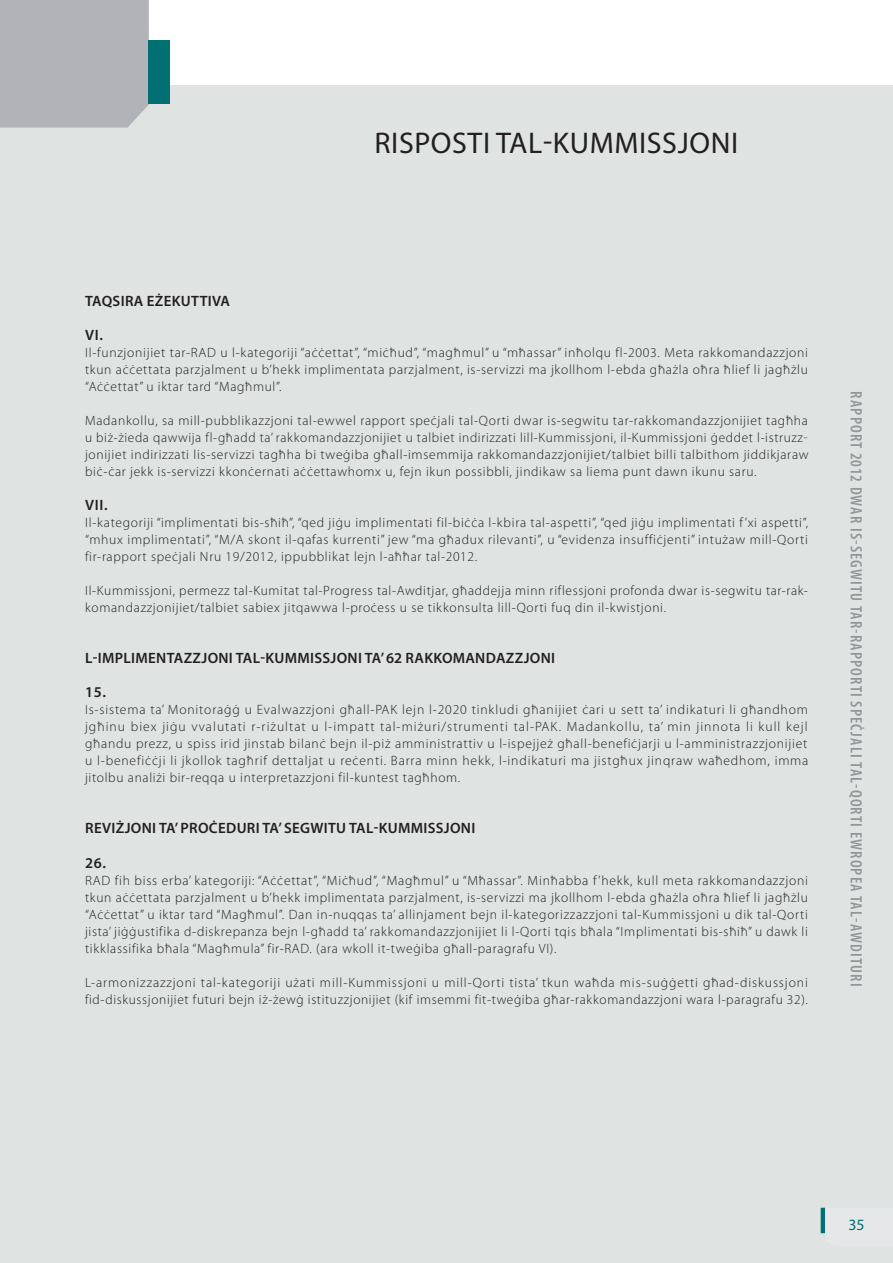
<style>
.page{position:relative;width:893px;height:1263px;background:#fff}
.page>*{position:absolute;margin:0;border:0;box-sizing:border-box;transform-origin:0 0}
.K_01_-_REP_TITRE_1{font:30px "Myriad Pro";letter-spacing:.02em;color:#231f20}
.t1{font:600 condensed 16.5px "Myriad Pro";letter-spacing:.07em;color:#939598}
.folio{font:15.75px "Myriad Pro";color:#017072}
.K_02_-_REP_TITRE_1_1{font:600 15px "Myriad Pro";letter-spacing:.02em;color:#231f20}
.K_03_-_REP_CHIFFRE{font:600 15px "Myriad Pro";letter-spacing:.05em;color:#231f20}
.K_04_-_REP_TEXTE_COU{font:300 13.5px/17px "Myriad Pro";letter-spacing:.05em;color:#231f20;text-align:justify}
</style>
<div class="page">
<div style="left:0;top:85px;width:893px;height:1178px;background:#dfe3e2"></div>
<div style="left:0;top:0;width:149px;height:128px;background:#b2b3b7"></div>
<div style="left:149px;top:40px;width:21px;height:64px;background:#017072"></div>
<hr style="left:821px;top:1208px;width:4px;height:25px;background:#017072">
<p class="K_01_-_REP_TITRE_1" style="left:374px;top:125px;width:365px">RISPOSTI TAL‑KUMMISSJONI</p>
<p class="K_02_-_REP_TITRE_1_1" style="left:85px;top:292px;width:146px">TAQSIRA EŻEKUTTIVA</p>
<p class="K_03_-_REP_CHIFFRE" style="left:85px;top:326px;width:20px">VI.</p>
<p class="K_04_-_REP_TEXTE_COU" style="left:85px;top:344px;width:724px">Il‑funzjonijiet tar‑RAD u l‑kategoriji “aċċettat”, “miċħud”, “magħmul” u “mħassar” inħolqu fl-2003. Meta rakkomandazzjoni tkun aċċettata parzjalment u b’hekk implimentata parzjalment, is‑servizzi ma jkollhom l‑ebda għażla oħra ħlief li jagħżlu “Aċċettat” u iktar tard “Magħmul”.</p>
<p class="K_04_-_REP_TEXTE_COU" style="left:85px;top:412px;width:725px">Madankollu, sa mill‑pubblikazzjoni tal‑ewwel rapport speċjali tal‑Qorti dwar is‑segwitu tar‑rakkomandazzjonijiet tagħha u biż‑żieda qawwija fl‑għadd ta’ rakkomandazzjonijiet u talbiet indirizzati lill‑Kummissjoni, il‑Kummissjoni ġeddet l‑istruzz&shy;jonijiet indirizzati lis‑servizzi tagħha bi tweġiba għall‑imsemmija rakkomandazzjonijiet/talbiet billi talbithom jiddikjaraw biċ‑ċar jekk is‑servizzi kkonċernati aċċettawhomx u, fejn ikun possibbli, jindikaw sa liema punt dawn ikunu saru.</p>
<p class="K_03_-_REP_CHIFFRE" style="left:85px;top:496px;width:24px">VII.</p>
<p class="K_04_-_REP_TEXTE_COU" style="left:85px;top:514px;width:725px">Il‑kategoriji “implimentati bis‑sħiħ”, “qed jiġu implimentati fil‑biċċa l‑kbira tal‑aspetti”, “qed jiġu implimentati f’xi aspetti”, “mhux implimentati”, “M/A skont il‑qafas kurrenti” jew “ma għadux rilevanti”, u “evidenza insuffiċjenti” intużaw mill‑Qorti fir‑rapport speċjali Nru 19/2012, ippubblikat lejn l‑aħħar tal-2012.</p>
<p class="K_04_-_REP_TEXTE_COU" style="left:85px;top:583px;width:724px">Il‑Kummissjoni, permezz tal‑Kumitat tal‑Progress tal‑Awditjar, għaddejja minn riflessjoni profonda dwar is‑segwitu tar‑rak&shy;komandazzjonijiet/talbiet sabiex jitqawwa l‑proċess u se tikkonsulta lill‑Qorti fuq din il‑kwistjoni.</p>
<p class="K_02_-_REP_TITRE_1_1" style="left:85px;top:649px;width:472px">L‑IMPLIMENTAZZJONI TAL‑KUMMISSJONI TA’ 62 RAKKOMANDAZZJONI</p>
<p class="K_03_-_REP_CHIFFRE" style="left:85px;top:683px;width:23px">15.</p>
<p class="K_04_-_REP_TEXTE_COU" style="left:85px;top:702px;width:725px">Is‑sistema ta’ Monitoraġġ u Evalwazzjoni għall‑PAK lejn l-2020 tinkludi għanijiet ċari u sett ta’ indikaturi li għandhom jgħinu biex jiġu vvalutati r‑riżultat u l‑impatt tal‑miżuri/strumenti tal‑PAK. Madankollu, ta’ min jinnota li kull kejl għandu prezz, u spiss irid jinstab bilanċ bejn il‑piż amministrattiv u l‑ispejjeż għall‑benefiċjarji u l‑amministrazzjonijiet u l‑benefiċċji li jkollok tagħrif dettaljat u reċenti. Barra minn hekk, l‑indikaturi ma jistgħux jinqraw waħedhom, imma jitolbu analiżi bir‑reqqa u interpretazzjoni fil‑kuntest tagħhom.</p>
<p class="K_02_-_REP_TITRE_1_1" style="left:85px;top:819px;width:392px">REVIŻJONI TA’ PROĊEDURI TA’ SEGWITU TAL‑KUMMISSJONI</p>
<p class="K_03_-_REP_CHIFFRE" style="left:85px;top:853px;width:23px">26.</p>
<p class="K_04_-_REP_TEXTE_COU" style="left:85px;top:872px;width:724px">RAD fih biss erba’ kategoriji: “Aċċettat”, “Miċħud”, “Magħmul” u “Mħassar”. Minħabba f’hekk, kull meta rakkomandazzjoni tkun aċċettata parzjalment u b’hekk implimentata parzjalment, is‑servizzi ma jkollhom l‑ebda għażla oħra ħlief li jagħżlu “Aċċettat” u iktar tard “Magħmul”. Dan in‑nuqqas ta’ allinjament bejn il‑kategorizzazzjoni tal‑Kummissjoni u dik tal‑Qorti jista’ jiġġustifika d‑diskrepanza bejn l‑għadd ta’ rakkomandazzjonijiet li l‑Qorti tqis bħala “Implimentati bis‑sħiħ” u dawk li tikklassifika bħala “Magħmula” fir‑RAD. (ara wkoll it‑tweġiba għall‑paragrafu VI).</p>
<p class="K_04_-_REP_TEXTE_COU" style="left:85px;top:974px;width:724px">L‑armonizzazzjoni tal‑kategoriji użati mill‑Kummissjoni u mill‑Qorti tista’ tkun waħda mis‑suġġetti għad‑diskussjoni fid‑diskussjonijiet futuri bejn iż‑żewġ istituzzjonijiet (kif imsemmi fit‑tweġiba għar‑rakkomandazzjoni wara l‑paragrafu 32).</p>
<p class="t1" style="left:865px;top:391px;width:596px;rotate:90deg">RAPPORT 2012 DWAR IS-SEGWITU TAR-RAPPORTI SPEĊJALI TAL-QORTI EWROPEA TAL-AWDITURI</p>
<p class="folio" style="left:848px;top:1214px;width:18px">35</p>
</div>
